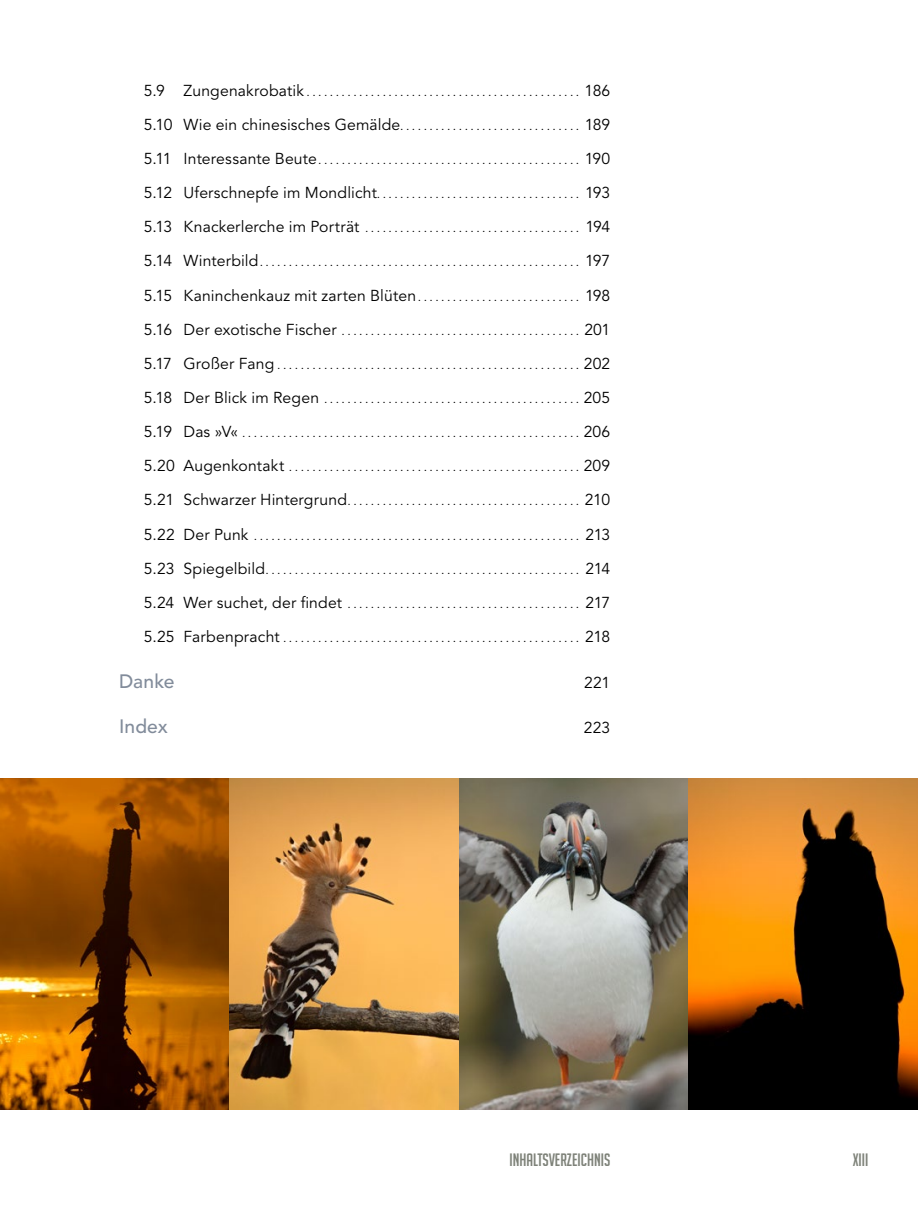
<style>
.page{position:relative;width:918px;height:1216px;background:#fff}
.page>*{position:absolute;margin:0;border:0;box-sizing:border-box;transform-origin:0 0}
.IVZ_1{font:500 19.25px "Avenir LT Pro";letter-spacing:.005em;color:#828c9b}
.Kolumnentitel{font:17.5px "Big Noodle Titling";color:#7e8279}
.IVZ_2{font:15.75px "Avenir LT Pro";letter-spacing:.01em;color:#000}
.IVZ_1-2{font:15.75px "Avenir LT Pro";letter-spacing:.005em;color:#000}
.IVZ_2-2{font:12.25px "Avenir LT Pro";color:#000}
.s1{font-size:15.75px}
.s2{font-size:12.25px}
</style>
<div class="page">
<img style="left:0;top:778px;width:918px;height:331px">
<p class="IVZ_2-2" style="left:144px;top:84px;width:468px"><span class="s1">5.9 Zungenakrobatik</span>............................................... <span class="s1">186</span></p>
<p class="IVZ_2" style="left:144px;top:115px;width:468px">5.10 Wie ein chinesisches Gemälde<span class="s2">...............................</span> 189</p>
<p class="IVZ_2-2" style="left:144px;top:152px;width:468px"><span class="s1">5.11 Interessante Beute</span>............................................. <span class="s1">190</span></p>
<p class="IVZ_2-2" style="left:144px;top:187px;width:468px"><span class="s1">5.12 Uferschnepfe im Mondlicht</span>................................... <span class="s1">193</span></p>
<p class="IVZ_2-2" style="left:144px;top:221px;width:468px"><span class="s1">5.13 Knackerlerche im Porträt</span> ..................................... <span class="s1">194</span></p>
<p class="IVZ_2-2" style="left:144px;top:255px;width:468px"><span class="s1">5.14 Winterbild</span>....................................................... <span class="s1">197</span></p>
<p class="IVZ_2" style="left:144px;top:286px;width:468px">5.15 Kaninchenkauz mit zarten Blüten<span class="s2">............................</span> 198</p>
<p class="IVZ_2-2" style="left:144px;top:323px;width:468px"><span class="s1">5.16 Der exotische Fischer</span> ......................................... <span class="s1">201</span></p>
<p class="IVZ_2-2" style="left:144px;top:357px;width:468px"><span class="s1">5.17 Großer Fang</span>.................................................... <span class="s1">202</span></p>
<p class="IVZ_2-2" style="left:144px;top:391px;width:468px"><span class="s1">5.18 Der Blick im Regen</span> ............................................ <span class="s1">205</span></p>
<p class="IVZ_2-2" style="left:144px;top:425px;width:468px"><span class="s1">5.19 Das »V«</span> .......................................................... <span class="s1">206</span></p>
<p class="IVZ_2-2" style="left:144px;top:460px;width:468px"><span class="s1">5.20 Augenkontakt</span> .................................................. <span class="s1">209</span></p>
<p class="IVZ_2-2" style="left:144px;top:494px;width:468px"><span class="s1">5.21 Schwarzer Hintergrund</span>........................................ <span class="s1">210</span></p>
<p class="IVZ_2-2" style="left:144px;top:528px;width:468px"><span class="s1">5.22 Der Punk</span> ........................................................ <span class="s1">213</span></p>
<p class="IVZ_2-2" style="left:144px;top:562px;width:468px"><span class="s1">5.23 Spiegelbild</span>...................................................... <span class="s1">214</span></p>
<p class="IVZ_2-2" style="left:144px;top:596px;width:468px"><span class="s1">5.24 Wer suchet, der findet</span> ........................................ <span class="s1">217</span></p>
<p class="IVZ_2-2" style="left:144px;top:630px;width:468px"><span class="s1">5.25 Farbenpracht</span>................................................... <span class="s1">218</span></p>
<p class="IVZ_1" style="left:119px;top:669px;width:57px">Danke</p>
<p class="IVZ_1-2" style="left:584px;top:672px;width:28px">221</p>
<p class="IVZ_1" style="left:119px;top:715px;width:50px">Index</p>
<p class="IVZ_1-2" style="left:584px;top:718px;width:28px">223</p>
<p class="Kolumnentitel" style="left:509px;top:1149px;width:102px">INHALTSVERZEICHNIS</p>
<h2 class="Kolumnentitel" style="left:853px;top:1149px;width:17px">XIII</h2>
</div>
